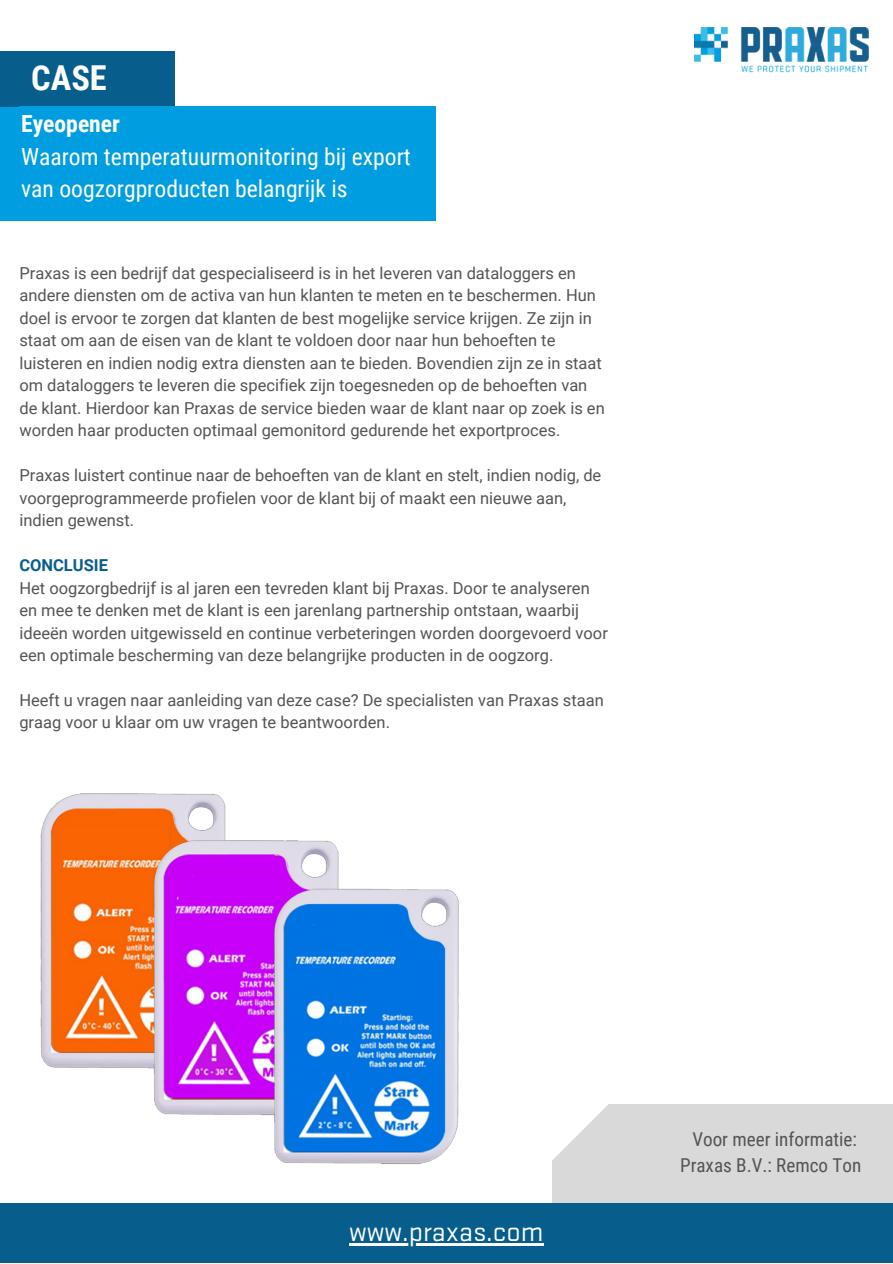
<style>
.page{position:relative;width:893px;height:1264px;background:#fff}
.page>*{position:absolute;margin:0;border:0;box-sizing:border-box;transform-origin:0 0}
.t1{font:700 34.35px "Roboto Condensed";color:#fff}
.t2{font:28.05px "Stratum 2";color:#fdfdfd}
.t3{font:23.55px/32.5px "Roboto Condensed";color:#fff}
.t4{font:700 23.55px "Roboto Condensed";color:#fff}
.t5{font:19.05px "Roboto Condensed";color:#545454}
.t6{font:16.5px/22.5px "Roboto";color:#545454}
.t7{font:700 16.5px "Roboto";color:#075e8d}
</style>
<div class="page">
<div style="left:0;top:106px;width:435px;height:115px;background:#009ee0"></div>
<div style="left:0;top:52px;width:175px;height:55px;background:#075e8d"></div>
<div style="left:19px;top:106px;width:416px;height:105px;background:#009ee0"></div>
<img style="left:694px;top:27px;width:174px;height:46px">
<div style="left:0;top:1202px;width:892px;height:60px;background:#075e8d"></div>
<hr style="left:349px;top:1243px;width:194px;height:2px;background:#fdfdfd">
<div style="left:580px;top:1104px;width:312px;height:98px;background:#d9d9d9"></div>
<svg style="left:580px;top:1104px;width:28px;height:28px"></svg>
<img style="left:0;top:793px;width:580px;height:410px">
<p class="t1" style="left:31px;top:58px;width:77px">CASE</p>
<p class="t4" style="left:21px;top:110px;width:100px">Eyeopener</p>
<p class="t3" style="left:21px;top:140px;width:391px">Waarom temperatuurmonitoring bij export van oogzorgproducten belangrijk is</p>
<p class="t6" style="left:19px;top:262px;width:587px">Praxas is een bedrijf dat gespecialiseerd is in het leveren van dataloggers en andere diensten om de activa van hun klanten te meten en te beschermen. Hun doel is ervoor te zorgen dat klanten de best mogelijke service krijgen. Ze zijn in staat om aan de eisen van de klant te voldoen door naar hun behoeften te luisteren en indien nodig extra diensten aan te bieden. Bovendien zijn ze in staat om dataloggers te leveren die specifiek zijn toegesneden op de behoeften van de klant. Hierdoor kan Praxas de service bieden waar de klant naar op zoek is en worden haar producten optimaal gemonitord gedurende het exportproces.</p>
<p class="t6" style="left:19px;top:464px;width:583px">Praxas luistert continue naar de behoeften van de klant en stelt, indien nodig, de voorgeprogrammeerde profielen voor de klant bij of maakt een nieuwe aan, indien gewenst.</p>
<p class="t7" style="left:19px;top:555px;width:90px">CONCLUSIE</p>
<p class="t6" style="left:19px;top:576px;width:590px">Het oogzorgbedrijf is al jaren een tevreden klant bij Praxas. Door te analyseren en mee te denken met de klant is een jarenlang partnership ontstaan, waarbij ideeën worden uitgewisseld en continue verbeteringen worden doorgevoerd voor een optimale bescherming van deze belangrijke producten in de oogzorg.</p>
<p class="t6" style="left:19px;top:689px;width:586px">Heeft u vragen naar aanleiding van deze case? De specialisten van Praxas staan graag voor u klaar om uw vragen te beantwoorden.</p>
<p class="t2" style="left:349px;top:1215px;width:196px">www.praxas.com</p>
<p class="t5" style="left:692px;top:1128px;width:166px">Voor meer informatie:</p>
<p class="t5" style="left:680px;top:1153px;width:183px">Praxas B.V.: Remco Ton</p>
</div>
